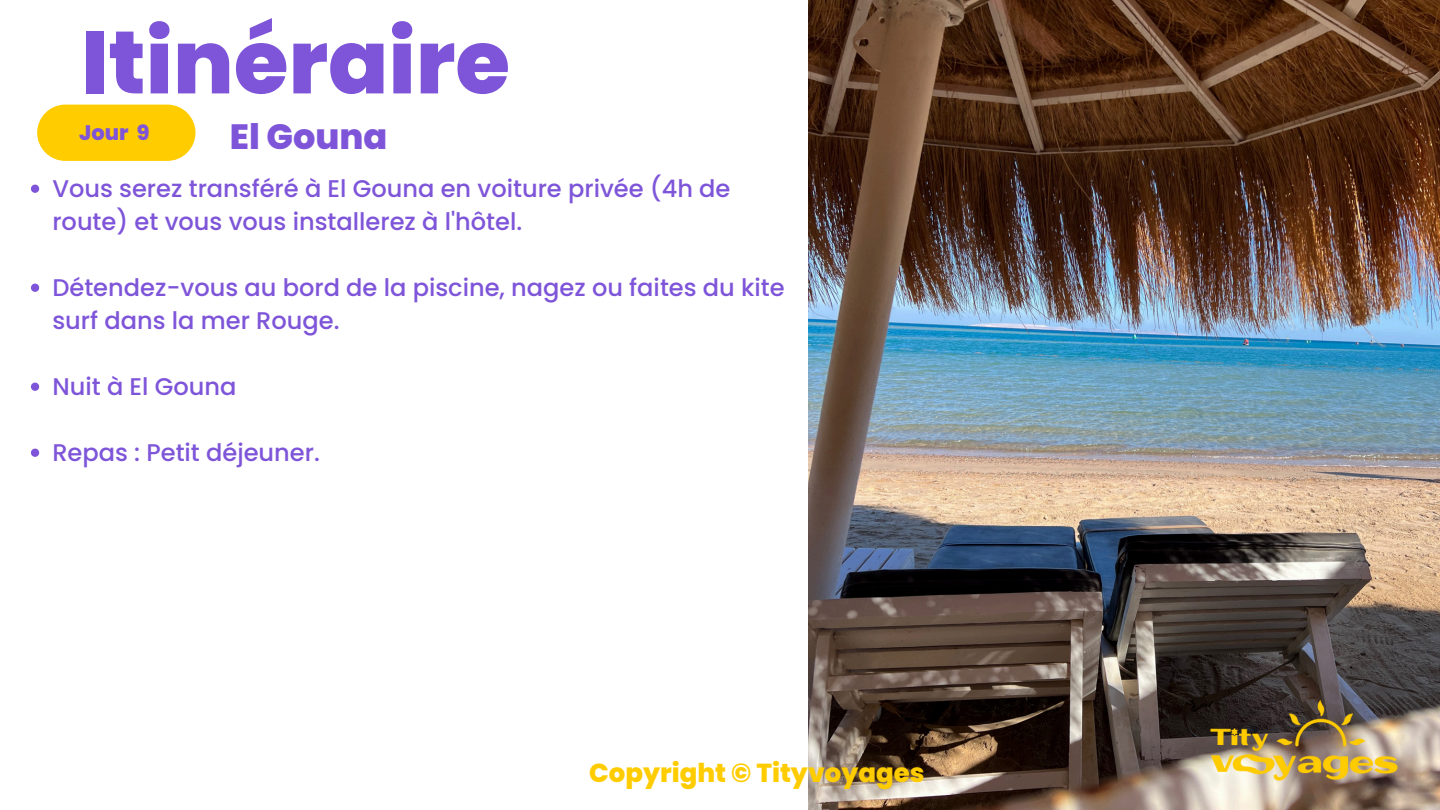
<style>
.page{position:relative;width:1440px;height:810px;background:#fff}
.page>*{position:absolute;margin:0;border:0;box-sizing:border-box;transform-origin:0 0}
.t1{font:800 88.7px "Poppins";color:#7e55d9}
.t2{font:800 35.1px "Poppins";color:#7e55d9}
.t3{font:800 26px "Poppins";color:#fc0}
.t4{font:500 24.1px/33px "Poppins";color:#7e55d9}
.t5{font:800 21px "Poppins";color:#7e55d9}
</style>
<div class="page">
<div style="left:37px;top:105px;width:158px;height:56px;background:#fc0;border-radius:28px"></div>
<img style="left:808px;top:0;width:632px;height:810px">
<svg style="left:31px;top:185px;width:8px;height:8px"></svg>
<svg style="left:31px;top:284px;width:8px;height:8px"></svg>
<svg style="left:31px;top:383px;width:8px;height:8px"></svg>
<svg style="left:31px;top:449px;width:8px;height:8px"></svg>
<p class="t1" style="left:81px;top:0;width:431px">Itinéraire</p>
<p class="t5" style="left:79px;top:118px;width:72px">Jour 9</p>
<h1 class="t2" style="left:230px;top:112px;width:159px">El Gouna</h1>
<p class="t4" style="left:52px;top:172px;width:680px">Vous serez transféré à El Gouna en voiture privée (4h de route) et vous vous installerez à l'hôtel.</p>
<h2 class="t4" style="left:52px;top:271px;width:734px">Détendez-vous au bord de la piscine, nagez ou faites du kite surf dans la mer Rouge.</h2>
<p class="t4" style="left:52px;top:370px;width:186px">Nuit à El Gouna</p>
<p class="t4" style="left:52px;top:436px;width:269px">Repas : Petit déjeuner.</p>
<p class="t3" style="left:589px;top:754px;width:337px">Copyright © Tityvoyages</p>
</div>
